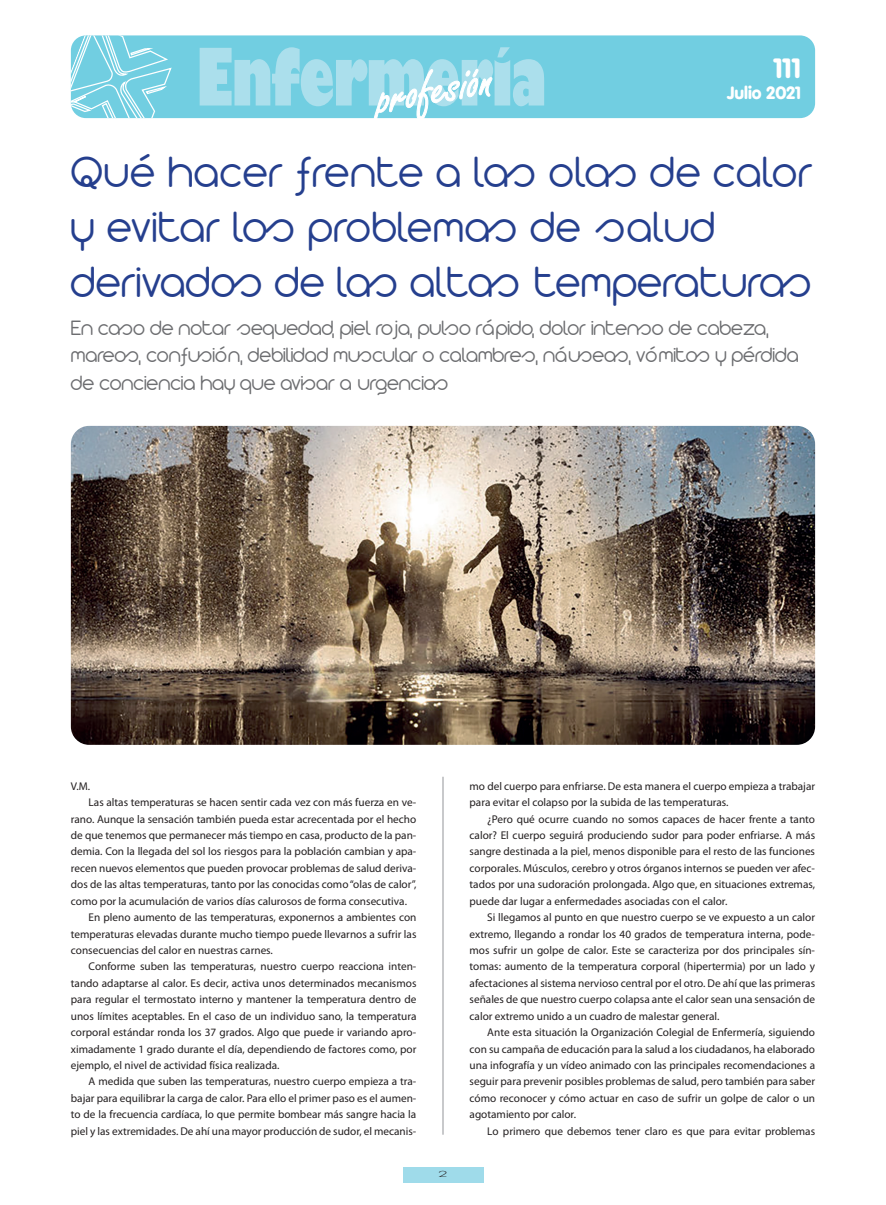
<style>
.page{position:relative;width:886px;height:1205px;background:#fff}
.page>*{position:absolute;margin:0;border:0;box-sizing:border-box;transform-origin:0 0}
.t1{font:300 47.5px/55px "Arista 2.0 Alternate";letter-spacing:.01em;color:#253f8e}
.t2{font:900 27.5px "VAG Rounded";color:#fff}
.t3{font:300 22.5px/27.5px "Arista 2.0 Alternate";color:#6c6d70}
.t4{font:900 17.5px "VAG Rounded";color:#fff}
.t5{font:11.25px/16.4px "Myriad Pro";color:#231f20;text-align:justify}
.t6{font:300 8.12px "Futura";color:#231f20;scale:2 1}
</style>
<div class="page">
<div style="left:71px;top:35px;width:744px;height:83px;background:#71cee1;border-radius:15px"></div>
<svg style="left:71px;top:35px;width:102px;height:83px"></svg>
<svg style="left:200px;top:47px;width:344px;height:72px"></svg>
<div style="left:403px;top:1167px;width:80px;height:15px;background:#9fdbea"></div>
<img style="left:71px;top:426px;width:744px;height:319px">
<hr style="left:442px;top:777px;width:2px;height:357px;background:#a8a9ad">
<p class="t2" style="left:773px;top:52px;width:29px">111</p>
<p class="t4" style="left:727px;top:82px;width:75px">Julio 2021</p>
<p class="t1" style="left:71px;top:143px;width:743px">Qué hacer frente a las olas de calor y evitar los problemas de salud</p>
<p class="t1" style="left:71px;top:253px;width:742px">derivados de las altas temperaturas</p>
<p class="t3" style="left:71px;top:314px;width:699px">En caso de notar sequedad, piel roja, pulso rápido, dolor intenso de cabeza,</p>
<p class="t3" style="left:71px;top:341px;width:729px">mareos, confusión, debilidad muscular o calambres, náuseas, vómitos y pérdida de conciencia hay que avisar a urgencias</p>
<p class="t5" style="left:71px;top:778px;width:21px">V.M.</p>
<p class="t5" style="left:71px;top:794px;width:347px;text-indent:18px">Las altas temperaturas se hacen sentir cada vez con más fuerza en ve&shy;rano. Aunque la sensación también pueda estar acrecentada por el hecho de que tenemos que permanecer más tiempo en casa, producto de la pan&shy;demia. Con la llegada del sol los riesgos para la población cambian y apa&shy;recen nuevos elementos que pueden provocar problemas de salud deriva&shy;dos de las altas temperaturas, tanto por las conocidas como “olas de calor”, como por la acumulación de varios días calurosos de forma consecutiva.</p>
<p class="t5" style="left:71px;top:909px;width:347px;text-indent:18px">En pleno aumento de las temperaturas, exponernos a ambientes con temperaturas elevadas durante mucho tiempo puede llevarnos a sufrir las consecuencias del calor en nuestras carnes.</p>
<p class="t5" style="left:71px;top:958px;width:347px;text-indent:18px">Conforme suben las temperaturas, nuestro cuerpo reacciona inten&shy;tando adaptarse al calor. Es decir, activa unos determinados mecanismos para regular el termostato interno y mantener la temperatura dentro de unos límites aceptables. En el caso de un individuo sano, la temperatura corporal estándar ronda los 37 grados. Algo que puede ir variando apro&shy;ximadamente 1 grado durante el día, dependiendo de factores como, por ejemplo, el nivel de actividad física realizada.</p>
<p class="t5" style="left:71px;top:1073px;width:347px;text-indent:18px">A medida que suben las temperaturas, nuestro cuerpo empieza a tra&shy;bajar para equilibrar la carga de calor. Para ello el primer paso es el aumen&shy;to de la frecuencia cardíaca, lo que permite bombear más sangre hacia la piel y las extremidades. De ahí una mayor producción de sudor, el mecanis-</p>
<p class="t6" style="left:438px;top:1169px;width:7px">2</p>
<p class="t5" style="left:469px;top:778px;width:347px">mo del cuerpo para enfriarse. De esta manera el cuerpo empieza a trabajar para evitar el colapso por la subida de las temperaturas.</p>
<p class="t5" style="left:469px;top:811px;width:347px;text-indent:18px">¿Pero qué ocurre cuando no somos capaces de hacer frente a tanto calor? El cuerpo seguirá produciendo sudor para poder enfriarse. A más sangre destinada a la piel, menos disponible para el resto de las funciones corporales. Músculos, cerebro y otros órganos internos se pueden ver afec&shy;tados por una sudoración prolongada. Algo que, en situaciones extremas, puede dar lugar a enfermedades asociadas con el calor.</p>
<p class="t5" style="left:469px;top:909px;width:347px;text-indent:18px">Si llegamos al punto en que nuestro cuerpo se ve expuesto a un calor extremo, llegando a rondar los 40 grados de temperatura interna, pode&shy;mos sufrir un golpe de calor. Este se caracteriza por dos principales sín&shy;tomas: aumento de la temperatura corporal (hipertermia) por un lado y afectaciones al sistema nervioso central por el otro. De ahí que las primeras señales de que nuestro cuerpo colapsa ante el calor sean una sensación de calor extremo unido a un cuadro de malestar general.</p>
<p class="t5" style="left:469px;top:1024px;width:347px;text-indent:18px">Ante esta situación la Organización Colegial de Enfermería, siguiendo con su campaña de educación para la salud a los ciudadanos, ha elaborado una infografía y un vídeo animado con las principales recomendaciones a seguir para prevenir posibles problemas de salud, pero también para saber cómo reconocer y cómo actuar en caso de sufrir un golpe de calor o un agotamiento por calor.</p>
<p class="t5" style="left:487px;top:1123px;width:329px">Lo primero que debemos tener claro es que para evitar problemas</p>
</div>
